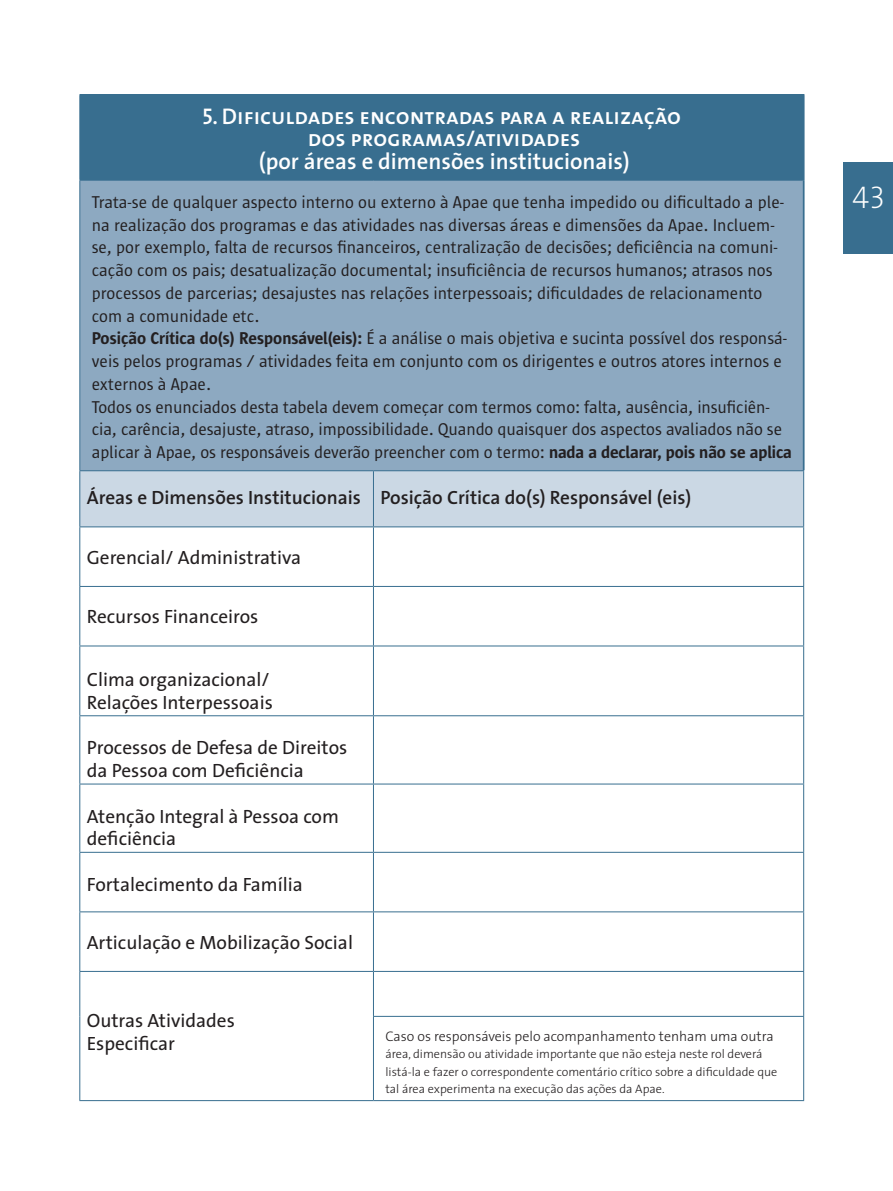
<style>
.page{position:relative;width:893px;height:1191px;background:#fff}
.page>*{position:absolute;margin:0;border:0;box-sizing:border-box;transform-origin:0 0}
.t1{font:31.5px "The Sans Extra Light Caps";color:#fff}
.t2{font:22.75px/22.8px "The Sans Semi Bold Caps";color:#fff;text-align:center}
.t3{font:600 22.75px "The Sans";color:#fff}
.t4{font:19.25px/22.8px "The Sans";color:#231f20}
.t5{font:600 19.25px "The Sans";color:#231f20}
.t6{font:17.5px/22.8px "Sun Sans";color:#231f20}
.t7{font:300 14px "The Sans";color:#231f20}
.t8{font:300 12.25px/17.5px "The Sans";color:#231f20}
.s1{font-weight:600}
</style>
<div class="page">
<div style="left:843px;top:163px;width:50px;height:91px;background:#386e8f"></div>
<div style="left:80px;top:95px;width:724px;height:85px;background:#386e8f"></div>
<div style="left:80px;top:180px;width:724px;height:291px;background:#8da9c1"></div>
<div style="left:80px;top:471px;width:723px;height:55px;background:#cbd8e4"></div>
<hr style="left:79px;top:94px;width:294px;height:1px;background:#386e8f">
<hr style="left:79px;top:95px;width:1px;height:85px;background:#386e8f">
<hr style="left:373px;top:94px;width:431px;height:1px;background:#386e8f">
<hr style="left:79px;top:180px;width:294px;height:1px;background:#386e8f">
<hr style="left:79px;top:181px;width:1px;height:289px;background:#386e8f">
<hr style="left:373px;top:180px;width:430px;height:1px;background:#386e8f">
<hr style="left:79px;top:470px;width:294px;height:1px;background:#386e8f">
<hr style="left:79px;top:471px;width:1px;height:55px;background:#386e8f">
<hr style="left:373px;top:470px;width:431px;height:1px;background:#386e8f">
<hr style="left:373px;top:471px;width:1px;height:55px;background:#386e8f">
<hr style="left:803px;top:471px;width:1px;height:55px;background:#386e8f">
<hr style="left:79px;top:526px;width:294px;height:1px;background:#386e8f">
<hr style="left:79px;top:527px;width:1px;height:59px;background:#386e8f">
<hr style="left:373px;top:526px;width:431px;height:1px;background:#386e8f">
<hr style="left:373px;top:527px;width:1px;height:59px;background:#386e8f">
<hr style="left:803px;top:527px;width:1px;height:59px;background:#386e8f">
<hr style="left:79px;top:586px;width:294px;height:1px;background:#386e8f">
<hr style="left:79px;top:587px;width:1px;height:58px;background:#386e8f">
<hr style="left:373px;top:586px;width:431px;height:1px;background:#386e8f">
<hr style="left:373px;top:587px;width:1px;height:58px;background:#386e8f">
<hr style="left:803px;top:587px;width:1px;height:58px;background:#386e8f">
<hr style="left:79px;top:645px;width:294px;height:1px;background:#386e8f">
<hr style="left:79px;top:646px;width:1px;height:69px;background:#386e8f">
<hr style="left:373px;top:645px;width:431px;height:1px;background:#386e8f">
<hr style="left:373px;top:646px;width:1px;height:69px;background:#386e8f">
<hr style="left:803px;top:646px;width:1px;height:69px;background:#386e8f">
<hr style="left:79px;top:715px;width:294px;height:1px;background:#386e8f">
<hr style="left:79px;top:716px;width:1px;height:67px;background:#386e8f">
<hr style="left:373px;top:715px;width:431px;height:1px;background:#386e8f">
<hr style="left:373px;top:716px;width:1px;height:67px;background:#386e8f">
<hr style="left:803px;top:716px;width:1px;height:67px;background:#386e8f">
<hr style="left:79px;top:783px;width:294px;height:1px;background:#386e8f">
<hr style="left:79px;top:784px;width:1px;height:68px;background:#386e8f">
<hr style="left:373px;top:783px;width:431px;height:1px;background:#386e8f">
<hr style="left:373px;top:784px;width:1px;height:68px;background:#386e8f">
<hr style="left:803px;top:784px;width:1px;height:68px;background:#386e8f">
<hr style="left:79px;top:852px;width:294px;height:1px;background:#386e8f">
<hr style="left:79px;top:852px;width:1px;height:59px;background:#386e8f">
<hr style="left:373px;top:852px;width:431px;height:1px;background:#386e8f">
<hr style="left:373px;top:852px;width:1px;height:59px;background:#386e8f">
<hr style="left:803px;top:852px;width:1px;height:59px;background:#386e8f">
<hr style="left:79px;top:911px;width:294px;height:1px;background:#386e8f">
<hr style="left:79px;top:912px;width:1px;height:59px;background:#386e8f">
<hr style="left:373px;top:911px;width:431px;height:1px;background:#386e8f">
<hr style="left:373px;top:912px;width:1px;height:59px;background:#386e8f">
<hr style="left:803px;top:912px;width:1px;height:59px;background:#386e8f">
<hr style="left:803px;top:180px;width:1px;height:290px;background:#386e8f">
<hr style="left:79px;top:971px;width:294px;height:1px;background:#386e8f">
<hr style="left:79px;top:971px;width:1px;height:45px;background:#386e8f">
<hr style="left:79px;top:1016px;width:1px;height:84px;background:#386e8f">
<hr style="left:79px;top:1100px;width:294px;height:1px;background:#386e8f">
<hr style="left:373px;top:971px;width:431px;height:1px;background:#386e8f">
<hr style="left:373px;top:971px;width:1px;height:45px;background:#386e8f">
<hr style="left:803px;top:971px;width:1px;height:45px;background:#386e8f">
<hr style="left:373px;top:1016px;width:431px;height:1px;background:#386e8f">
<hr style="left:373px;top:1016px;width:1px;height:84px;background:#386e8f">
<hr style="left:803px;top:1016px;width:1px;height:84px;background:#386e8f">
<hr style="left:373px;top:1100px;width:431px;height:1px;background:#386e8f">
<h2 class="t2" style="left:202px;top:104px;width:480px">5. Dificuldades encontradas para a realização dos programas/atividades</h2>
<h2 class="t3" style="left:259px;top:142px;width:372px">(por áreas e dimensões institucionais)</h2>
<p class="t6" style="left:92px;top:191px;width:702px">Trata-se de qualquer aspecto interno ou externo à Apae que tenha impedido ou dificultado a ple&shy;na realização dos programas e das atividades nas diversas áreas e dimensões da Apae. Incluem&shy;se, por exemplo, falta de recursos financeiros, centralização de decisões; deficiência na comuni&shy;cação com os pais; desatualização documental; insuficiência de recursos humanos; atrasos nos processos de parcerias; desajustes nas relações interpessoais; dificuldades de relacionamento com a comunidade etc.<br><span class="s1">Posição Crítica do(s) Responsável(eis):</span> É a análise o mais objetiva e sucinta possível dos responsá&shy;veis pelos programas / atividades feita em conjunto com os dirigentes e outros atores internos e externos à Apae.<br>Todos os enunciados desta tabela devem começar com termos como: falta, ausência, insuficiên&shy;cia, carência, desajuste, atraso, impossibilidade. Quando quaisquer dos aspectos avaliados não se aplicar à Apae, os responsáveis deverão preencher com o termo: <span class="s1">nada a declarar, pois não se aplica</span></p>
<p class="t5" style="left:87px;top:481px;width:606px">Áreas e Dimensões Institucionais Posição Crítica do(s) Responsável (eis)</p>
<p class="t4" style="left:87px;top:545px;width:216px">Gerencial/ Administrativa</p>
<p class="t4" style="left:87px;top:605px;width:173px">Recursos Financeiros</p>
<p class="t4" style="left:87px;top:667px;width:188px">Clima organizacional/<br>Relações Interpessoais</p>
<p class="t4" style="left:87px;top:736px;width:262px">Processos de Defesa de Direitos da Pessoa com Deficiência</p>
<p class="t4" style="left:87px;top:804px;width:254px">Atenção Integral à Pessoa com deficiência</p>
<p class="t4" style="left:87px;top:872px;width:218px">Fortalecimento da Família</p>
<p class="t4" style="left:87px;top:930px;width:268px">Articulação e Mobilização Social</p>
<p class="t4" style="left:87px;top:1009px;width:150px">Outras Atividades<br>Especificar</p>
<p class="t7" style="left:385px;top:1024px;width:390px">Caso os responsáveis pelo acompanhamento tenham uma outra</p>
<p class="t8" style="left:385px;top:1044px;width:393px">área, dimensão ou atividade importante que não esteja neste rol deverá listá-la e fazer o correspondente comentário crítico sobre a dificuldade que tal área experimenta na execução das ações da Apae.</p>
<h1 class="t1" style="left:852px;top:171px;width:35px">43</h1>
</div>
